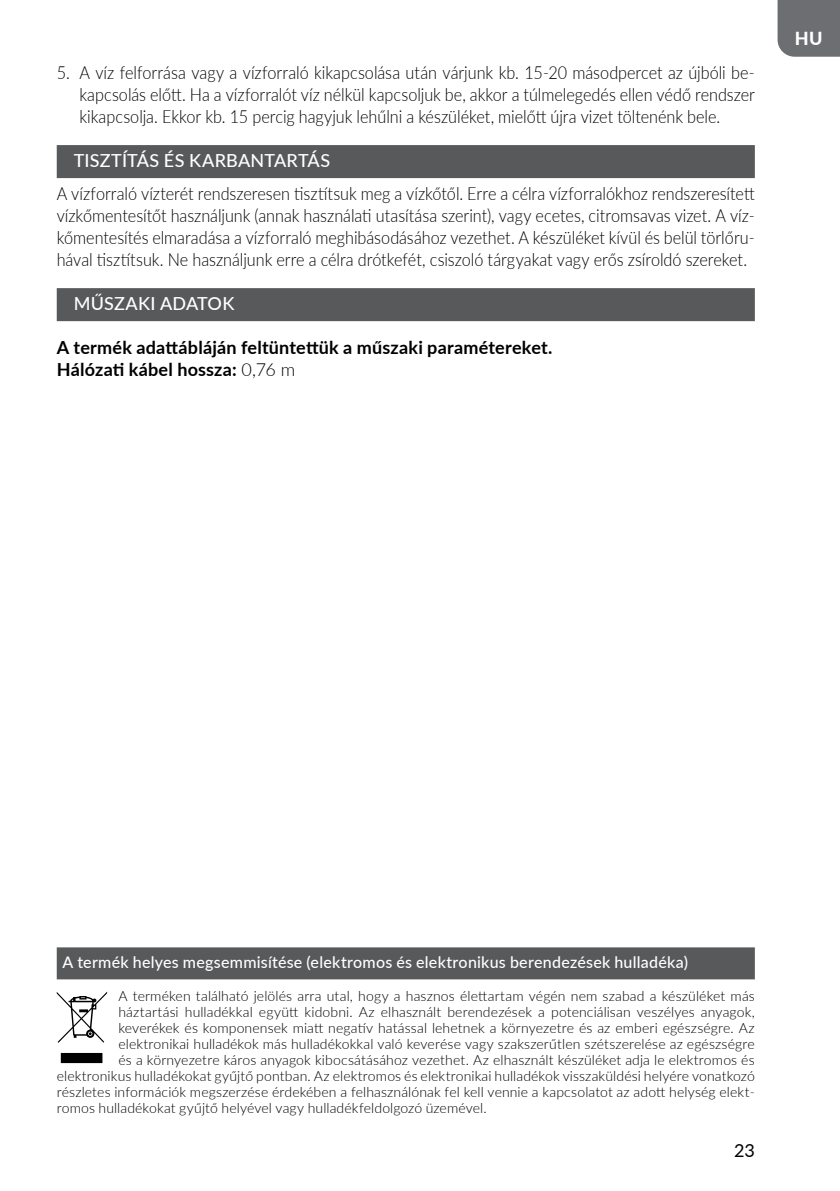
<style>
.page{position:relative;width:840px;height:1191px;background:#fff}
.page>*{position:absolute;margin:0;border:0;box-sizing:border-box;transform-origin:0 0}
.t1{font:300 18px/22px "Lato";color:#000;text-align:justify;scale:.9 1}
.t2{font:700 18px/22px "Lato";letter-spacing:.01em;color:#000}
.t3{font:500 18px "Lato";letter-spacing:.01em;color:#fff}
.t4{font:18px "Lato";color:#000}
.t5{font:800 18px "Lato";color:#fff}
.t6{font:500 16px "Lato";letter-spacing:.015em;color:#fff}
.t7{font:300 14px "Lato";letter-spacing:.01em;color:#000}
.s1{font-weight:300}
</style>
<div class="page">
<div style="left:777px;top:0;width:62px;height:57px;background:#6d6e71"></div>
<div style="left:57px;top:145px;width:697px;height:33px;background:#58595b"></div>
<div style="left:57px;top:288px;width:697px;height:33px;background:#58595b"></div>
<div style="left:57px;top:947px;width:697px;height:32px;background:#58595b"></div>
<svg style="left:57px;top:992px;width:50px;height:71px"></svg>
<p class="t1" style="left:79px;top:61px;width:751px;text-indent:-23px">5. A víz felforrása vagy a vízforraló kikapcsolása után várjunk kb. 15-20 másodpercet az újbóli be&shy;kapcsolás előtt. Ha a vízforralót víz nélkül kapcsoljuk be, akkor a túlmelegedés ellen védő rendszer kikapcsolja. Ekkor kb. 15 percig hagyjuk lehűlni a készüléket, mielőtt újra vizet töltenénk bele.</p>
<p class="t3" style="left:74px;top:147px;width:258px">TISZTÍTÁS ÉS KARBANTARTÁS</p>
<p class="t1" style="left:57px;top:182px;width:776px">A vízforraló vízterét rendszeresen tisztítsuk meg a vízkőtől. Erre a célra vízforralókhoz rendszeresített vízkőmentesítőt használjunk (annak használati utasítása szerint), vagy ecetes, citromsavas vizet. A víz&shy;kőmentesítés elmaradása a vízforraló meghibásodásához vezethet. A készüléket kívül és belül törlőru&shy;hával tisztítsuk. Ne használjunk erre a célra drótkefét, csiszoló tárgyakat vagy erős zsíroldó szereket.</p>
<p class="t3" style="left:74px;top:290px;width:162px">MŰSZAKI ADATOK</p>
<p class="t2" style="left:57px;top:335px;width:497px">A termék adattábláján feltüntettük a műszaki paramétereket.<br>Hálózati kábel hossza: <span class="s1">0,76 m</span></p>
<p class="t5" style="left:794px;top:25px;width:29px">HU</p>
<p class="t6" style="left:62px;top:950px;width:626px">A termék helyes megsemmisítése (elektromos és elektronikus berendezések hulladéka)</p>
<p class="t7" style="left:118px;top:986px;width:637px">A terméken található jelölés arra utal, hogy a hasznos élettartam végén nem szabad a készüléket más</p>
<p class="t7" style="left:118px;top:1002px;width:637px">háztartási hulladékkal együtt kidobni. Az elhasznált berendezések a potenciálisan veszélyes anyagok,</p>
<p class="t7" style="left:118px;top:1018px;width:637px">keverékek és komponensek miatt negatív hatással lehetnek a környezetre és az emberi egészségre. Az</p>
<p class="t7" style="left:118px;top:1034px;width:637px">elektronikai hulladékok más hulladékokkal való keverése vagy szakszerűtlen szétszerelése az egészségre</p>
<p class="t7" style="left:118px;top:1050px;width:637px">és a környezetre káros anyagok kibocsátásához vezethet. Az elhasznált készüléket adja le elektromos és</p>
<p class="t7" style="left:57px;top:1066px;width:699px">elektronikus hulladékokat gyűjtő pontban. Az elektromos és elektronikai hulladékok visszaküldési helyére vonatkozó</p>
<p class="t7" style="left:57px;top:1082px;width:699px">részletes információk megszerzése érdekében a felhasználónak fel kell vennie a kapcsolatot az adott helység elekt-</p>
<p class="t7" style="left:57px;top:1098px;width:431px">romos hulladékokat gyűjtő helyével vagy hulladékfeldolgozó üzemével.</p>
<p class="t4" style="left:733px;top:1137px;width:22px">23</p>
</div>
